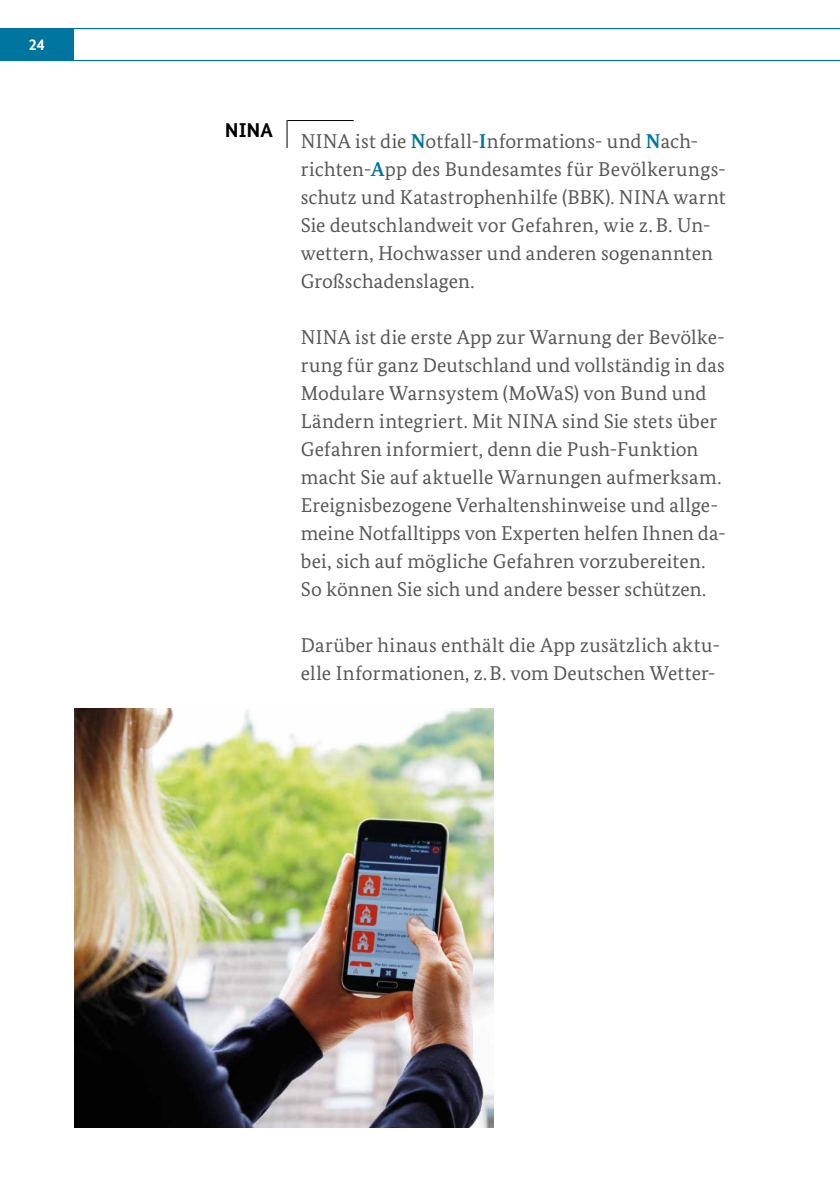
<style>
.page{position:relative;width:840px;height:1191px;background:#fff}
.page>*{position:absolute;margin:0;border:0;box-sizing:border-box;transform-origin:0 0}
.t1{font:20px/28px "Bundes Serif";letter-spacing:.01em;color:#575756}
.t2{font:700 20px "Bundes Sans";color:#000}
.t3{font:700 16px "Bundes Sans";color:#fff}
.s1{font-weight:700;color:#0075a0}
</style>
<div class="page">
<svg style="left:0;top:28px;width:839px;height:33px"></svg>
<div style="left:0;top:29px;width:74px;height:32px;background:#0075a0"></div>
<img style="left:74px;top:708px;width:419px;height:420px">
<hr style="left:287px;top:120px;width:66px;height:1px;background:#000">
<svg style="left:286px;top:120px;width:1px;height:28px"></svg>
<p class="t3" style="left:29px;top:35px;width:18px">24</p>
<h4 class="t2" style="left:225px;top:118px;width:50px">NINA</h4>
<p class="t1" style="left:300px;top:127px;width:426px">NINA ist die <span class="s1">N</span>otfall-<span class="s1">I</span>nformations- und <span class="s1">N</span>ach&shy;richten-<span class="s1">A</span>pp des Bundesamtes für Bevölkerungs&shy;schutz und Katastrophenhilfe (BBK). NINA warnt Sie deutschlandweit vor Gefahren, wie z. B. Un&shy;wettern, Hochwasser und anderen sogenannten Großschadenslagen.</p>
<p class="t1" style="left:300px;top:323px;width:426px">NINA ist die erste App zur Warnung der Bevölke&shy;rung für ganz Deutschland und vollständig in das Modulare Warnsystem (MoWaS) von Bund und Ländern integriert. Mit NINA sind Sie stets über Gefahren informiert, denn die Push-Funktion macht Sie auf aktuelle Warnungen aufmerksam.<br>Ereignisbezogene Verhaltenshinweise und allge&shy;meine Notfalltipps von Experten helfen Ihnen da&shy;bei, sich auf mögliche Gefahren vorzubereiten.<br>So können Sie sich und andere besser schützen.</p>
<p class="t1" style="left:300px;top:631px;width:421px">Darüber hinaus enthält die App zusätzlich aktu&shy;elle Informationen, z. B. vom Deutschen Wetter-</p>
</div>
